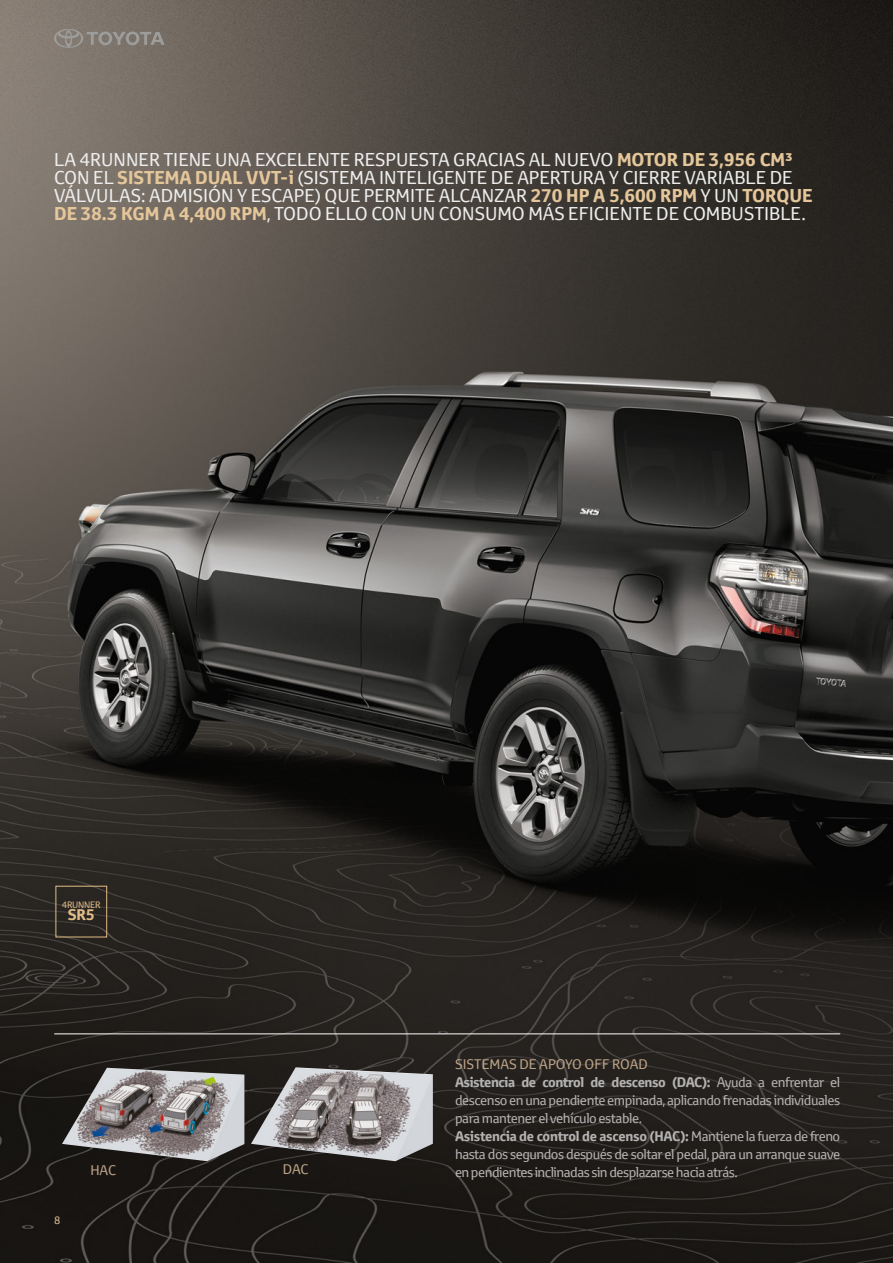
<style>
.page{position:relative;width:893px;height:1263px;background:#fff}
.page>*{position:absolute;margin:0;border:0;box-sizing:border-box;transform-origin:0 0}
.t1{font:18px/18px "Toyota Text";color:#ededed}
.t2{font:700 15px "Toyota Text";color:#e0bc88}
.t3{font:13.5px/18px "Toyota Text";letter-spacing:-.04em;color:#b3b2b2}
.t4{font:13.5px "Toyota Text";letter-spacing:-.02em;color:#bba387}
.t5{font:10.5px "Toyota Text";color:#e4c69a}
.t6{font:9px "Toyota Text";letter-spacing:-.025em;color:#e0bc88}
.s1{font-weight:700;color:#e4c69a}
.s2{color:#bba387}
.s3{font-weight:700}
</style>
<div class="page">
<img style="left:0;top:0;width:893px;height:1263px">
<img style="left:62px;top:1068px;width:182px;height:93px">
<img style="left:251px;top:1067px;width:182px;height:94px">
<hr style="left:54px;top:1033px;width:786px;height:1px;background:#fff">
<div style="left:56px;top:886px;width:51px;height:51px;border:1px solid #e0bc88"></div>
<svg style="left:54px;top:29px;width:111px;height:19px;background:#87807a"></svg>
<p class="t1" style="left:54px;top:150px;width:760px">LA 4RUNNER TIENE UNA EXCELENTE RESPUESTA GRACIAS AL NUEVO <span class="s1">MOTOR DE 3,956 CM³<br></span>CON EL <span class="s1">SISTEMA DUAL VVT-i</span> (SISTEMA INTELIGENTE DE APERTURA Y CIERRE VARIABLE DE VÁLVULAS: ADMISIÓN Y ESCAPE) QUE PERMITE ALCANZAR <span class="s1">270 HP A 5,600 RPM</span> Y UN <span class="s1">TORQUE DE 38.3 KGM A 4,400 RPM</span>, TODO ELLO CON UN CONSUMO MÁS EFICIENTE DE COMBUSTIBLE.</p>
<p class="t6" style="left:62px;top:899px;width:40px">4RUNNER</p>
<p class="t2" style="left:68px;top:905px;width:28px">SR5</p>
<p class="t5" style="left:54px;top:1213px;width:8px">8</p>
<p class="t4" style="left:90px;top:1161px;width:27px">HAC</p>
<p class="t4" style="left:283px;top:1161px;width:27px">DAC</p>
<p class="t3" style="left:455px;top:1054px;width:387px"><span class="s2">SISTEMAS DE APOYO OFF ROAD<br></span><span class="s3">Asistencia de control de descenso (DAC):</span> Ayuda a enfrentar el descenso en una pendiente empinada, aplicando frenadas individuales para mantener el vehículo estable.<br><span class="s3">Asistencia de control de ascenso (HAC):</span> Mantiene la fuerza de freno hasta dos segundos después de soltar el pedal, para un arranque suave en pendientes inclinadas sin desplazarse hacia atrás.</p>
</div>
